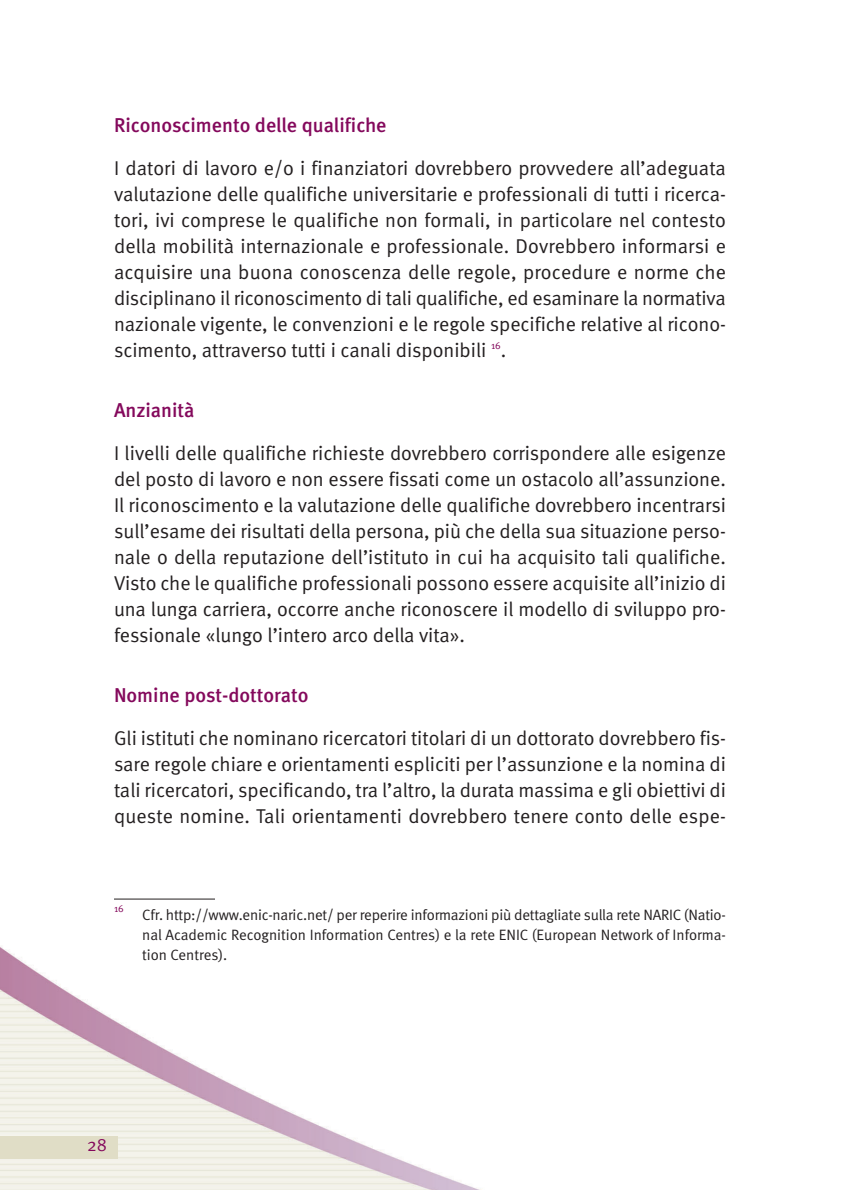
<style>
.page{position:relative;width:841px;height:1190px;background:#fff}
.page>*{position:absolute;margin:0;border:0;box-sizing:border-box;transform-origin:0 0}
.t1{font:20px/26px "Meta Normal";color:#231f20;text-align:justify}
.t2{font:500 20px "Meta";color:#84095c}
.t3{font:18px "Meta Normal";color:#84095c}
.t4{font:15px/20px "Meta Normal";color:#231f20;text-align:justify}
.t5{font:10px "Meta Normal";color:#84095c}
</style>
<div class="page">
<svg style="left:0;top:898px;width:480px;height:292px"></svg>
<p class="t2" style="left:114px;top:117px;width:274px">Riconoscimento delle qualifiche</p>
<p class="t1" style="left:114px;top:156px;width:613px">I datori di lavoro e/o i finanziatori dovrebbero provvedere all’adeguata valutazione delle qualifiche universitarie e professionali di tutti i ricerca&shy;tori, ivi comprese le qualifiche non formali, in particolare nel contesto della mobilità internazionale e professionale. Dovrebbero informarsi e acquisire una buona conoscenza delle regole, procedure e norme che disciplinano il riconoscimento di tali qualifiche, ed esaminare la normativa nazionale vigente, le convenzioni e le regole specifiche relative al ricono&shy;scimento, attraverso tutti i canali disponibili <sup>16</sup>.</p>
<p class="t2" style="left:114px;top:402px;width:82px">Anzianità</p>
<p class="t1" style="left:114px;top:441px;width:613px">I livelli delle qualifiche richieste dovrebbero corrispondere alle esigenze del posto di lavoro e non essere fissati come un ostacolo all’assunzione.<br>Il riconoscimento e la valutazione delle qualifiche dovrebbero incentrarsi sull’esame dei risultati della persona, più che della sua situazione perso&shy;nale o della reputazione dell’istituto in cui ha acquisito tali qualifiche.<br>Visto che le qualifiche professionali possono essere acquisite all’inizio di una lunga carriera, occorre anche riconoscere il modello di sviluppo pro&shy;fessionale «lungo l’intero arco della vita».</p>
<p class="t2" style="left:114px;top:687px;width:196px">Nomine post-dottorato</p>
<p class="t1" style="left:114px;top:726px;width:613px">Gli istituti che nominano ricercatori titolari di un dottorato dovrebbero fis&shy;sare regole chiare e orientamenti espliciti per l’assunzione e la nomina di tali ricercatori, specificando, tra l’altro, la durata massima e gli obiettivi di queste nomine. Tali orientamenti dovrebbero tenere conto delle espe-</p>
<p class="t5" style="left:114px;top:905px;width:11px">16</p>
<p class="t4" style="left:142px;top:905px;width:584px">Cfr. http://www.enic-naric.net/ per reperire informazioni più dettagliate sulla rete NARIC (Natio&shy;nal Academic Recognition Information Centres) e la rete ENIC (European Network of Informa&shy;tion Centres).</p>
<p class="t3" style="left:87px;top:1138px;width:21px">28</p>
</div>
